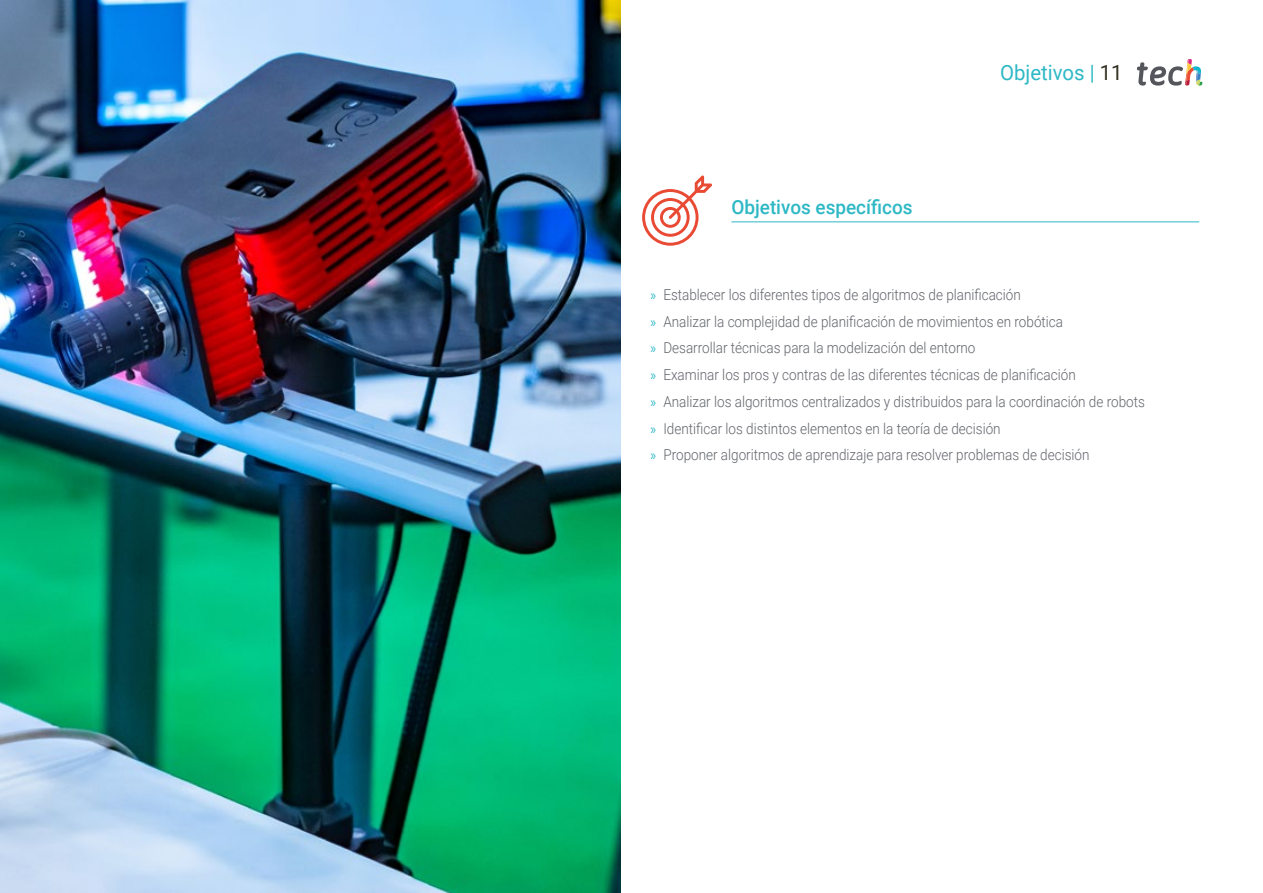
<style>
.page{position:relative;width:1263px;height:893px;background:#fff}
.page>*{position:absolute;margin:0;border:0;box-sizing:border-box;transform-origin:0 0}
.t1{font:21px "Roboto";color:#2db8c5}
.t2{font:500 19.5px "Roboto";color:#2db8c5}
.t3{font:300 15px/26.7px "Roboto";color:#61646a;scale:.9 1}
.s1{color:#312e20}
.s2{font-family:"Myriad Pro";font-weight:400;color:#2db8c5}
</style>
<div class="page">
<svg style="left:1137px;top:59px;width:65px;height:27px"></svg>
<hr style="left:731px;top:221px;width:468px;height:1px;background:#2db8c5">
<svg style="left:642px;top:175px;width:70px;height:71px"></svg>
<img style="left:0;top:0;width:621px;height:893px">
<h2 class="t2" style="left:731px;top:193px;width:183px">Objetivos específicos</h2>
<h1 class="t1" style="left:1000px;top:57px;width:124px">Objetivos | <span class="s1">11</span></h1>
<p class="t3" style="left:651px;top:281px;width:551px"><span class="s2">»</span> Establecer los diferentes tipos de algoritmos de planificación<br><span class="s2">»</span> Analizar la complejidad de planificación de movimientos en robótica<br><span class="s2">»</span> Desarrollar técnicas para la modelización del entorno<br><span class="s2">»</span> Examinar los pros y contras de las diferentes técnicas de planificación<br><span class="s2">»</span> Analizar los algoritmos centralizados y distribuidos para la coordinación de robots <span class="s2">»</span> Identificar los distintos elementos en la teoría de decisión<br><span class="s2">»</span> Proponer algoritmos de aprendizaje para resolver problemas de decisión</p>
</div>
